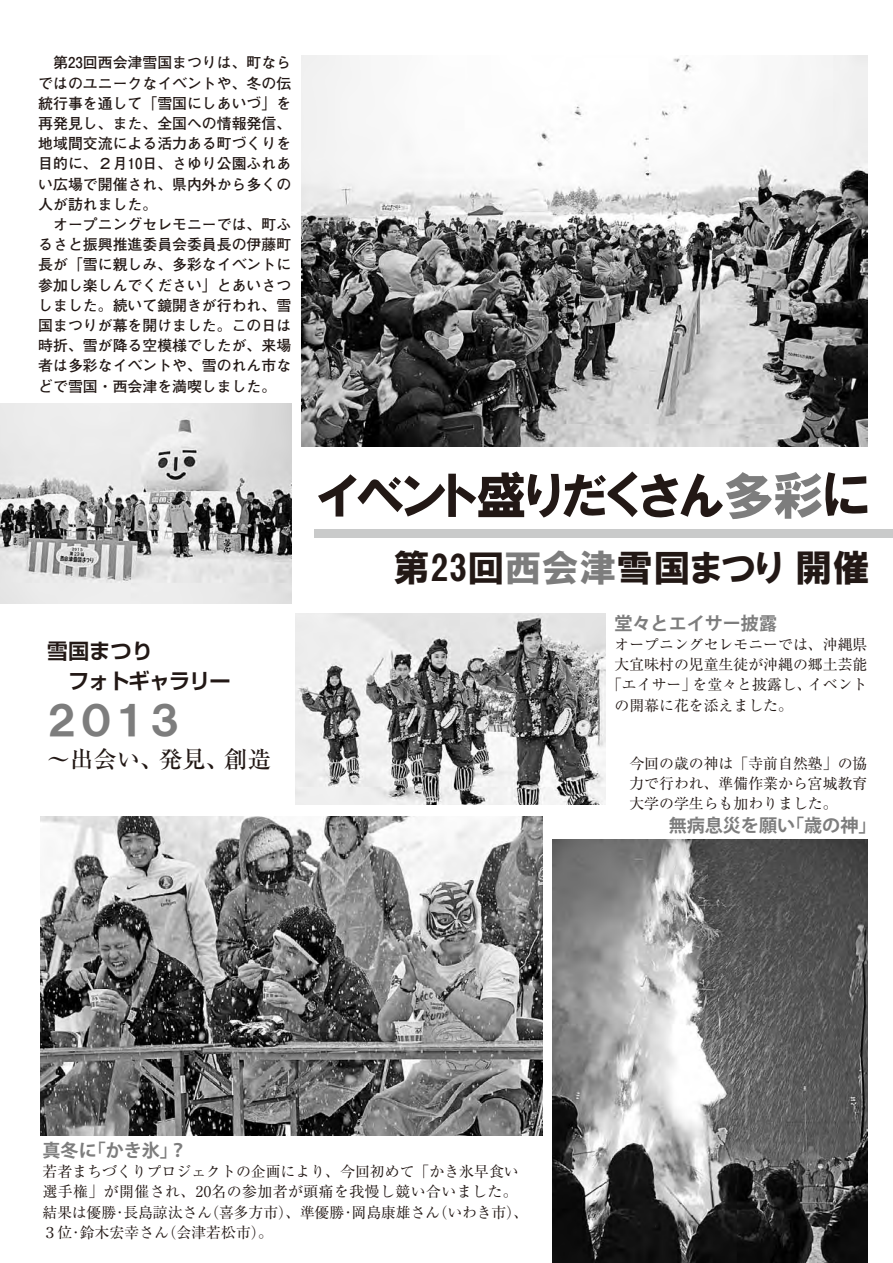
<style>
.page{position:relative;width:893px;height:1263px;background:#fff}
.page>*{position:absolute;margin:0;border:0;box-sizing:border-box;transform-origin:0 0}
.t1{font:51px "HGP Soei Kakugothic UB";letter-spacing:-.025em;color:#221815}
.t2{font:40.35px "HGP Soei Kakugothic UB";color:#7d7d7d}
.t3{font:37.2px "HGP Soei Kakugothic UB";color:#221815}
.t4{font:500 23.4px "Ryumin Pro";color:#221815}
.t5{font:700 21.3px/29.7px "Shin Go Pro De";letter-spacing:-.05em;color:#221815}
.t6{font:700 18px "Koz Go Pro";color:#7d7d7d}
.t7{font:700 14.85px/20.2px "Futo Go B101 Pro";color:#221815}
.t8{font:14.85px/20.2px "Ryumin Pro";color:#221815}
.s1{color:#7d7d7d}
.s2{font-family:"Midashi Go Pro MB31"}
</style>
<div class="page">
<img style="left:302px;top:55px;width:565px;height:391px">
<img style="left:0;top:404px;width:291px;height:200px">
<img style="left:296px;top:613px;width:310px;height:192px">
<img style="left:40px;top:816px;width:502px;height:319px">
<img style="left:553px;top:840px;width:314px;height:423px">
<div style="left:315px;top:529px;width:578px;height:9px;background:#c9caca"></div>
<p class="t7" style="left:38px;top:51px;width:254px">　第23回西会津雪国まつりは、町ならではのユニークなイベントや、冬の伝統行事を通して「雪国にしあいづ」を再発見し、また、全国への情報発信、地域間交流による活力ある町づくりを目的に、２月10日、さゆり公園ふれあい広場で開催され、県内外から多くの人が訪れました。<br>　オープニングセレモニーでは、町ふるさと振興推進委員会委員長の伊藤町長が「雪に親しみ、多彩なイベントに参加し楽しんでください」とあいさつしました。続いて鏡開きが行われ、雪国まつりが幕を開けました。この日は時折、雪が降る空模様でしたが、来場者は多彩なイベントや、雪のれん市などで雪国・西会津を満喫しました。</p>
<h3 class="t5" style="left:47px;top:634px;width:185px">雪国まつり<br>　フォトギャラリー</h3>
<h2 class="t2" style="left:47px;top:700px;width:135px">２０１３</h2>
<h3 class="t4" style="left:225px;top:741px;width:48px">創造</h3>
<h3 class="t4" style="left:47px;top:741px;width:118px">～出会い、</h3>
<h3 class="t4" style="left:159px;top:741px;width:72px">発見、</h3>
<h1 class="t1" style="left:317px;top:470px;width:554px">イベント盛りだくさん<span class="s1">多彩</span>に</h1>
<h3 class="t3" style="left:393px;top:549px;width:478px">第<span class="s2">23</span>回<span class="s1">西会津</span>雪国まつり開催</h3>
<p class="t6" style="left:614px;top:612px;width:164px">堂々とエイサー披露</p>
<p class="t8" style="left:614px;top:633px;width:254px;text-align:right">オープニングセレモニーでは、沖縄県大宜味村の児童生徒が沖縄の郷土芸能イベント</p>
<p class="t8" style="left:614px;top:674px;width:180px;text-indent:-7px">「エイサー」<br>の開幕に花を添えました。</p>
<p class="t8" style="left:693px;top:674px;width:121px">を堂々と披露し、</p>
<p class="t8" style="left:629px;top:752px;width:240px;text-align:justify">今回の歳の神は「寺前自然塾」の協力で行われ、準備作業から宮城教育大学の学生らも加わりました。</p>
<p class="t6" style="left:669px;top:814px;width:200px">無病息災を願い｢歳の神「</p>
<p class="t6" style="left:43px;top:1139px;width:146px">真冬に｢かき氷 ?「</p>
<p class="t8" style="left:43px;top:1160px;width:487px">若者まちづくりプロジェクトの企画により、今回初めて「かき氷早食い選手権」が開催され、20名の参加者が頭痛を我慢し競い合いました。結果は優勝･長島諒汰さん(喜多方市)、準優勝･岡島康雄さん(いわき市、(３位･鈴木宏幸さん(会津若松市。(</p>
</div>
